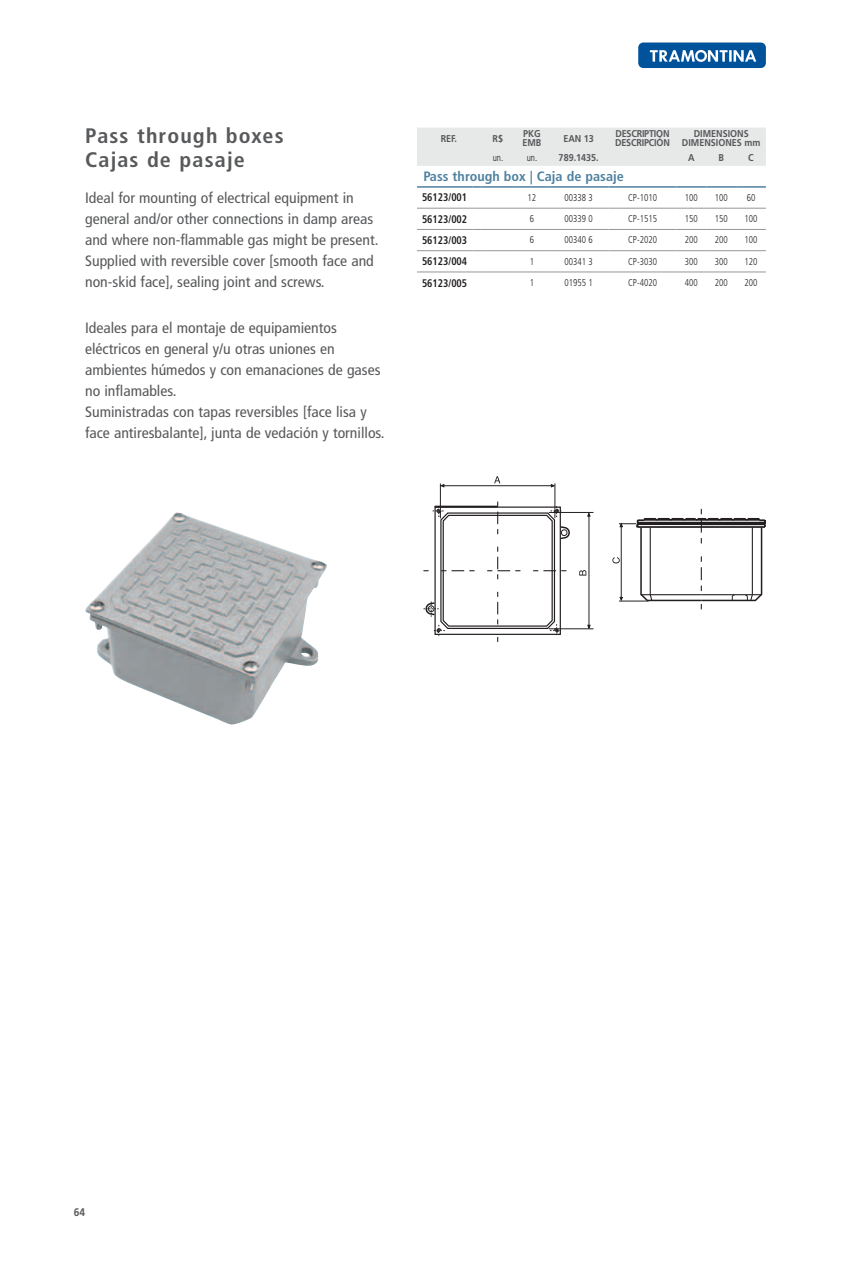
<style>
.page{position:relative;width:851px;height:1263px;background:#fff}
.page>*{position:absolute;margin:0;border:0;box-sizing:border-box;transform-origin:0 0}
.t1{font:700 condensed 21px/24px "Frutiger";letter-spacing:.05em;color:#58595b;scale:1.05 1}
.t2{font:condensed 15px/21px "Frutiger";color:#58595b;scale:1.05 1}
.t3{font:700 condensed 13.5px "Frutiger";color:#4e819f;scale:1.05 1}
.t4{font:700 condensed 10.95px "Frutiger";color:#231f20;scale:.92 1}
.t5{font:700 10.95px "Frutiger";color:#58595b;scale:.92 1}
.t6{font:300 condensed 9.9px "Frutiger";color:#231f20;scale:.91 1}
.t7{font:700 9.9px/9px "Frutiger";color:#58595b;scale:.91 1}
.t8{font:700 9.9px/9px "Frutiger";letter-spacing:-.02em;color:#58595b;scale:.91 1}
</style>
<div class="page">
<svg style="left:638px;top:43px;width:127px;height:25px;background:#3274ae"></svg>
<div style="left:417px;top:128px;width:348px;height:38px;background:#e7e8e8"></div>
<hr style="left:417px;top:186px;width:55px;height:2px;background:#4e819f">
<svg style="left:472px;top:186px;width:8px;height:2px"></svg>
<hr style="left:480px;top:186px;width:34px;height:2px;background:#4e819f">
<hr style="left:514px;top:186px;width:35px;height:2px;background:#4e819f">
<hr style="left:549px;top:186px;width:59px;height:2px;background:#4e819f">
<hr style="left:608px;top:186px;width:68px;height:2px;background:#4e819f">
<hr style="left:676px;top:186px;width:30px;height:2px;background:#4e819f">
<hr style="left:706px;top:186px;width:30px;height:2px;background:#4e819f">
<hr style="left:736px;top:186px;width:29px;height:2px;background:#4e819f">
<hr style="left:417px;top:208px;width:55px;height:1px;background:#949698">
<hr style="left:480px;top:208px;width:34px;height:1px;background:#949698">
<hr style="left:514px;top:208px;width:35px;height:1px;background:#949698">
<hr style="left:549px;top:208px;width:59px;height:1px;background:#949698">
<hr style="left:608px;top:208px;width:68px;height:1px;background:#949698">
<hr style="left:676px;top:208px;width:30px;height:1px;background:#949698">
<hr style="left:706px;top:208px;width:30px;height:1px;background:#949698">
<svg style="left:736px;top:208px;width:29px;height:1px"></svg>
<hr style="left:417px;top:229px;width:55px;height:1px;background:#949698">
<hr style="left:480px;top:229px;width:34px;height:1px;background:#949698">
<hr style="left:514px;top:229px;width:35px;height:1px;background:#949698">
<hr style="left:549px;top:229px;width:59px;height:1px;background:#949698">
<hr style="left:608px;top:229px;width:68px;height:1px;background:#949698">
<hr style="left:676px;top:229px;width:30px;height:1px;background:#949698">
<hr style="left:706px;top:229px;width:30px;height:1px;background:#949698">
<svg style="left:736px;top:229px;width:29px;height:1px"></svg>
<hr style="left:417px;top:250px;width:55px;height:1px;background:#949698">
<hr style="left:480px;top:250px;width:34px;height:1px;background:#949698">
<hr style="left:514px;top:250px;width:35px;height:1px;background:#949698">
<hr style="left:549px;top:250px;width:59px;height:1px;background:#949698">
<hr style="left:608px;top:250px;width:68px;height:1px;background:#949698">
<hr style="left:676px;top:250px;width:30px;height:1px;background:#949698">
<hr style="left:706px;top:250px;width:30px;height:1px;background:#949698">
<svg style="left:736px;top:250px;width:29px;height:1px"></svg>
<hr style="left:417px;top:272px;width:55px;height:1px;background:#949698">
<hr style="left:480px;top:272px;width:34px;height:1px;background:#949698">
<hr style="left:514px;top:272px;width:35px;height:1px;background:#949698">
<hr style="left:549px;top:272px;width:59px;height:1px;background:#949698">
<hr style="left:608px;top:272px;width:68px;height:1px;background:#949698">
<hr style="left:676px;top:272px;width:30px;height:1px;background:#949698">
<hr style="left:706px;top:272px;width:30px;height:1px;background:#949698">
<svg style="left:736px;top:272px;width:29px;height:1px"></svg>
<img style="left:85px;top:512px;width:242px;height:212px">
<svg style="left:423px;top:502px;width:147px;height:140px"></svg>
<svg style="left:494px;top:476px;width:6px;height:7px"></svg>
<hr style="left:440px;top:483px;width:1px;height:35px;background:#231f20">
<hr style="left:548px;top:512px;width:45px;height:1px;background:#231f20">
<hr style="left:588px;top:514px;width:1px;height:113px;background:#231f20">
<svg style="left:586px;top:624px;width:5px;height:6px"></svg>
<svg style="left:579px;top:570px;width:7px;height:6px"></svg>
<hr style="left:442px;top:485px;width:111px;height:1px;background:#231f20">
<hr style="left:554px;top:483px;width:1px;height:35px;background:#231f20">
<hr style="left:548px;top:628px;width:45px;height:1px;background:#231f20">
<svg style="left:612px;top:509px;width:154px;height:100px"></svg>
<h1 class="t1" style="left:85px;top:124px;width:191px">Pass through boxes<br>Cajas de pasaje</h1>
<p class="t2" style="left:85px;top:187px;width:281px">Ideal for mounting of electrical equipment in general and/or other connections in damp areas and where non-flammable gas might be present.<br>Supplied with reversible cover [smooth face and non-skid face], sealing joint and screws.</p>
<p class="t2" style="left:85px;top:317px;width:287px">Ideales para el montaje de equipamientos eléctricos en general y/u otras uniones en ambientes húmedos y con emanaciones de gases no inflamables.<br>Suministradas con tapas reversibles [face lisa y face antiresbalante], junta de vedación y tornillos.</p>
<p class="t7" style="left:440px;top:134px;width:19px">REF.</p>
<p class="t7" style="left:492px;top:134px;width:13px">R$</p>
<p class="t7" style="left:522px;top:129px;width:21px">PKG<br>EMB</p>
<p class="t7" style="left:563px;top:134px;width:35px">EAN 13</p>
<p class="t8" style="left:615px;top:129px;width:60px">DESCRIPTION<br>DESCRIPCIÓN</p>
<p class="t7" style="left:681px;top:129px;width:88px;text-align:center">DIMENSIONS<br>DIMENSIONES mm</p>
<p class="t6" style="left:492px;top:152px;width:50px">un. un.</p>
<p class="t7" style="left:558px;top:153px;width:45px">789.1435.</p>
<p class="t7" style="left:688px;top:153px;width:9px">A</p>
<p class="t7" style="left:718px;top:153px;width:6px">B</p>
<p class="t7" style="left:748px;top:153px;width:8px">C</p>
<p class="t3" style="left:423px;top:169px;width:192px">Pass through box | Caja de pasaje</p>
<p class="t4" style="left:422px;top:191px;width:51px">56123/001</p>
<p class="t6" style="left:527px;top:192px;width:11px">12</p>
<p class="t6" style="left:564px;top:192px;width:32px">00338 3</p>
<p class="t6" style="left:628px;top:192px;width:33px">CP-1010</p>
<p class="t6" style="left:684px;top:192px;width:16px">100</p>
<p class="t6" style="left:714px;top:192px;width:16px">100</p>
<p class="t6" style="left:746px;top:192px;width:11px">60</p>
<p class="t4" style="left:422px;top:212px;width:51px">56123/002</p>
<p class="t6" style="left:529px;top:213px;width:6px">6</p>
<p class="t6" style="left:564px;top:213px;width:32px">00339 0</p>
<p class="t6" style="left:628px;top:213px;width:33px">CP-1515</p>
<p class="t6" style="left:684px;top:213px;width:16px">150</p>
<p class="t6" style="left:714px;top:213px;width:16px">150</p>
<p class="t6" style="left:744px;top:213px;width:16px">100</p>
<p class="t4" style="left:422px;top:234px;width:51px">56123/003</p>
<p class="t6" style="left:529px;top:234px;width:6px">6</p>
<p class="t6" style="left:564px;top:234px;width:32px">00340 6</p>
<p class="t6" style="left:628px;top:234px;width:33px">CP-2020</p>
<p class="t6" style="left:684px;top:234px;width:16px">200</p>
<p class="t6" style="left:714px;top:234px;width:16px">200</p>
<p class="t6" style="left:744px;top:234px;width:16px">100</p>
<p class="t4" style="left:422px;top:255px;width:51px">56123/004</p>
<p class="t6" style="left:529px;top:256px;width:6px">1</p>
<p class="t6" style="left:564px;top:256px;width:32px">00341 3</p>
<p class="t6" style="left:628px;top:256px;width:33px">CP-3030</p>
<p class="t6" style="left:684px;top:256px;width:16px">300</p>
<p class="t6" style="left:714px;top:256px;width:16px">300</p>
<p class="t6" style="left:744px;top:256px;width:16px">120</p>
<p class="t4" style="left:422px;top:276px;width:51px">56123/005</p>
<p class="t6" style="left:529px;top:277px;width:6px">1</p>
<p class="t6" style="left:564px;top:277px;width:32px">01955 1</p>
<p class="t6" style="left:628px;top:277px;width:33px">CP-4020</p>
<p class="t6" style="left:684px;top:277px;width:16px">400</p>
<p class="t6" style="left:714px;top:277px;width:16px">200</p>
<p class="t6" style="left:744px;top:277px;width:16px">200</p>
<p class="t5" style="left:74px;top:1206px;width:14px">64</p>
</div>
